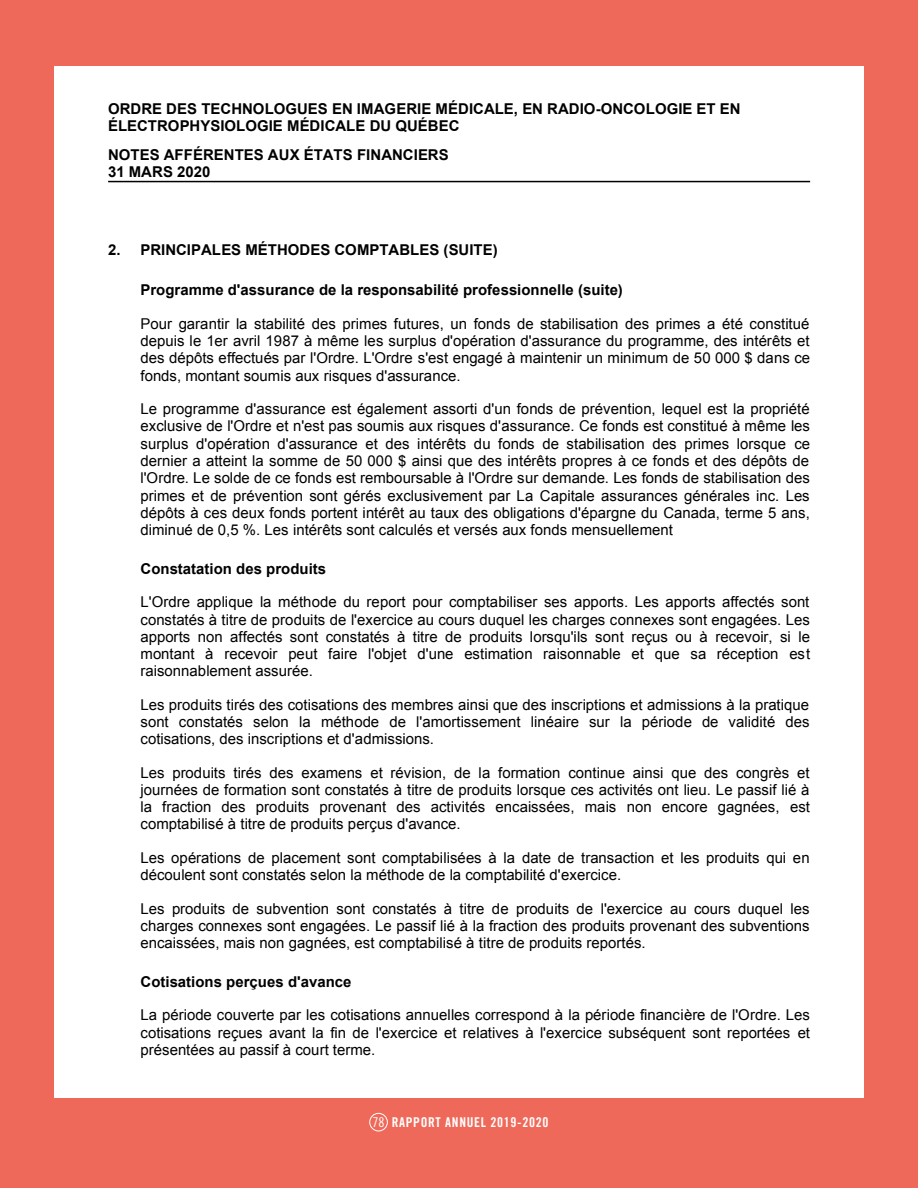
<style>
.page{position:relative;width:918px;height:1188px;background:#fff}
.page>*{position:absolute;margin:0;border:0;box-sizing:border-box;transform-origin:0 0}
.t1{font:15px/17.2px "Arial";color:#000;text-align:justify}
.t2{font:700 15px/17.1px "Arial";color:#000}
.t3{font:13.5px "Trade Gothic LT Std Bd Cn 20";letter-spacing:.05em;color:#fff}
.s1{font-family:"Trade Gothic LT Std Cn 18"}
</style>
<div class="page">
<div style="left:0;top:1098px;width:918px;height:90px;background:#ee695a"></div>
<div style="left:0;top:0;width:918px;height:66px;background:#ee695a"></div>
<div style="left:0;top:0;width:54px;height:1188px;background:#ee695a"></div>
<div style="left:864px;top:0;width:54px;height:1188px;background:#ee695a"></div>
<div style="left:370px;top:1113px;width:18px;height:18px;border:1px solid #fff;border-radius:50%"></div>
<hr style="left:108px;top:181px;width:702px;height:1px;background:#000">
<p class="t2" style="left:108px;top:101px;width:634px">ORDRE DES TECHNOLOGUES EN IMAGERIE MÉDICALE, EN RADIO-ONCOLOGIE ET EN<br>ÉLECTROPHYSIOLOGIE MÉDICALE DU QUÉBEC</p>
<p class="t2" style="left:108px;top:146px;width:342px">NOTES AFFÉRENTES AUX ÉTATS FINANCIERS<br>31 MARS 2020</p>
<p class="t2" style="left:108px;top:241px;width:391px">2. PRINCIPALES MÉTHODES COMPTABLES (SUITE)</p>
<p class="t2" style="left:141px;top:282px;width:484px">Programme d'assurance de la responsabilité professionnelle (suite)</p>
<p class="t1" style="left:141px;top:315px;width:671px">Pour garantir la stabilité des primes futures, un fonds de stabilisation des primes a été constitué depuis le 1er avril 1987 à même les surplus d'opération d'assurance du programme, des intérêts et des dépôts effectués par l'Ordre. L'Ordre s'est engagé à maintenir un minimum de 50 000 $ dans ce fonds, montant soumis aux risques d'assurance.</p>
<p class="t1" style="left:141px;top:400px;width:671px">Le programme d'assurance est également assorti d'un fonds de prévention, lequel est la propriété exclusive de l'Ordre et n'est pas soumis aux risques d'assurance. Ce fonds est constitué à même les surplus d'opération d'assurance et des intérêts du fonds de stabilisation des primes lorsque ce dernier a atteint la somme de 50 000 $ ainsi que des intérêts propres à ce fonds et des dépôts de l'Ordre. Le solde de ce fonds est remboursable à l'Ordre sur demande. Les fonds de stabilisation des primes et de prévention sont gérés exclusivement par La Capitale assurances générales inc. Les dépôts à ces deux fonds portent intérêt au taux des obligations d'épargne du Canada, terme 5 ans, diminué de 0,5 %. Les intérêts sont calculés et versés aux fonds mensuellement</p>
<p class="t2" style="left:141px;top:560px;width:187px">Constatation des produits</p>
<p class="t1" style="left:141px;top:594px;width:671px">L'Ordre applique la méthode du report pour comptabiliser ses apports. Les apports affectés sont constatés à titre de produits de l'exercice au cours duquel les charges connexes sont engagées. Les apports non affectés sont constatés à titre de produits lorsqu'ils sont reçus ou à recevoir, si le montant à recevoir peut faire l'objet d'une estimation raisonnable et que sa réception est raisonnablement assurée.</p>
<p class="t1" style="left:141px;top:696px;width:671px">Les produits tirés des cotisations des membres ainsi que des inscriptions et admissions à la pratique sont constatés selon la méthode de l'amortissement linéaire sur la période de validité des cotisations, des inscriptions et d'admissions.</p>
<p class="t1" style="left:141px;top:764px;width:671px">Les produits tirés des examens et révision, de la formation continue ainsi que des congrès et journées de formation sont constatés à titre de produits lorsque ces activités ont lieu. Le passif lié à la fraction des produits provenant des activités encaissées, mais non encore gagnées, est comptabilisé à titre de produits perçus d'avance.</p>
<p class="t1" style="left:141px;top:849px;width:671px">Les opérations de placement sont comptabilisées à la date de transaction et les produits qui en découlent sont constatés selon la méthode de la comptabilité d'exercice.</p>
<p class="t1" style="left:141px;top:900px;width:670px">Les produits de subvention sont constatés à titre de produits de l'exercice au cours duquel les charges connexes sont engagées. Le passif lié à la fraction des produits provenant des subventions encaissées, mais non gagnées, est comptabilisé à titre de produits reportés.</p>
<p class="t2" style="left:141px;top:974px;width:212px">Cotisations perçues d'avance</p>
<p class="t1" style="left:141px;top:1007px;width:671px">La période couverte par les cotisations annuelles correspond à la période financière de l'Ordre. Les cotisations reçues avant la fin de l'exercice et relatives à l'exercice subséquent sont reportées et présentées au passif à court terme.</p>
<p class="t3" style="left:373px;top:1114px;width:177px"><span class="s1">78</span> RAPPORT ANNUEL 2019-2020</p>
</div>
